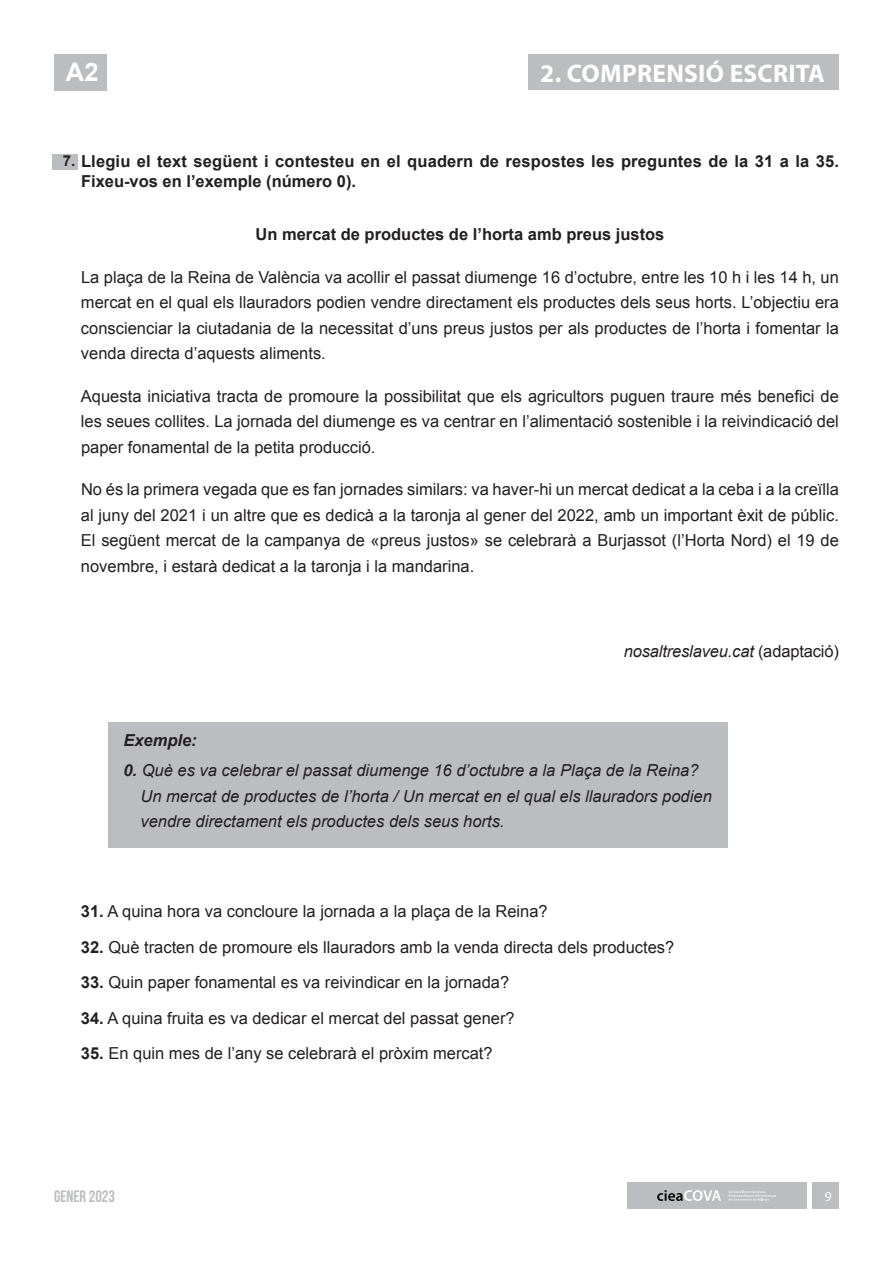
<style>
.page{position:relative;width:893px;height:1263px;background:#fff}
.page>*{position:absolute;margin:0;border:0;box-sizing:border-box;transform-origin:0 0}
.t1{font:700 25.5px "Myriad Pro";letter-spacing:.01em;color:#fff}
.t2{font:700 25.5px "Arial";color:#fff}
.t3{font:16.5px/25.5px "Arial";color:#231f20;text-align:justify}
.t4{font:italic 16.5px/25.5px "Arial";color:#231f20}
.t5{font:700 16.5px/19.8px "Arial";letter-spacing:.01em;color:#231f20}
.t6{font:700 16.5px "Bebas Neue";color:#bcbdc0}
.t7{font:italic 700 16.5px "Arial";color:#231f20}
.t8{font:13.5px "Myriad Pro";color:#fff}
.s1{font-size:15px}
.s2{font-style:normal}
.s3{font-weight:700}
</style>
<div class="page">
<div style="left:812px;top:1182px;width:27px;height:27px;background:#bcbdc0"></div>
<div style="left:627px;top:1182px;width:179px;height:27px;background:#bcbdc0"></div>
<svg style="left:728px;top:1190px;width:48px;height:10px"></svg>
<svg style="left:657px;top:1190px;width:64px;height:11px"></svg>
<div style="left:54px;top:54px;width:52px;height:37px;background:#bcbdc0"></div>
<div style="left:108px;top:722px;width:619px;height:125px;background:#bcbdc0"></div>
<div style="left:52px;top:154px;width:26px;height:16px;background:#bcbdc0"></div>
<div style="left:528px;top:54px;width:311px;height:35px;background:#bcbdc0"></div>
<h1 class="t2" style="left:66px;top:56px;width:34px">C1</h1>
<h1 class="t2" style="left:66px;top:56px;width:34px">A2</h1>
<h1 class="t1" style="left:540px;top:57px;width:286px">2. COMPRENSIÓ ESCRITA</h1>
<p class="t5" style="left:81px;top:152px;width:759px;text-indent:-18px"><span class="s1">7.</span> Llegiu el text següent i contesteu en el quadern de respostes les preguntes de la 31 a la 35.<br>Fixeu-vos en l’exemple (número 0).</p>
<p class="t5" style="left:255px;top:225px;width:410px">Un mercat de productes de l’horta amb preus justos</p>
<p class="t3" style="left:81px;top:264px;width:759px">La plaça de la Reina de València va acollir el passat diumenge 16 d’octubre, entre les 10 h i les 14 h, un mercat en el qual els llauradors podien vendre directament els productes dels seus horts. L’objectiu era conscienciar la ciutadania de la necessitat d’uns preus justos per als productes de l’horta i fomentar la venda directa d’aquests aliments.</p>
<p class="t3" style="left:81px;top:383px;width:759px">Aquesta iniciativa tracta de promoure la possibilitat que els agricultors puguen traure més benefici de les seues collites. La jornada del diumenge es va centrar en l’alimentació sostenible i la reivindicació del paper fonamental de la petita producció.</p>
<p class="t3" style="left:81px;top:477px;width:759px">No és la primera vegada que es fan jornades similars: va haver-hi un mercat dedicat a la ceba i a la creïlla al juny del 2021 i un altre que es dedicà a la taronja al gener del 2022, amb un important èxit de públic.<br>El següent mercat de la campanya de «preus justos» se celebrarà a Burjassot (l’Horta Nord) el 19 de novembre, i estarà dedicat a la taronja i la mandarina.</p>
<p class="t4" style="left:624px;top:638px;width:217px">nosaltreslaveu.cat <span class="s2">(adaptació)</span></p>
<p class="t7" style="left:123px;top:730px;width:75px">Exemple:</p>
<p class="t4" style="left:140px;top:758px;width:573px;text-indent:-17px"><span class="s3">0.</span> Què es va celebrar el passat diumenge 16 d’octubre a la Plaça de la Reina?<br>Un mercat de productes de l’horta / Un mercat en el qual els llauradors podien vendre directament els productes dels seus horts.</p>
<p class="t3" style="left:81px;top:899px;width:468px"><span class="s3">31.</span> A quina hora va concloure la jornada a la plaça de la Reina?</p>
<p class="t3" style="left:81px;top:934px;width:595px"><span class="s3">32.</span> Què tracten de promoure els llauradors amb la venda directa dels productes?</p>
<p class="t3" style="left:81px;top:970px;width:430px"><span class="s3">33.</span> Quin paper fonamental es va reivindicar en la jornada?</p>
<p class="t3" style="left:81px;top:1005px;width:435px"><span class="s3">34.</span> A quina fruita es va dedicar el mercat del passat gener?</p>
<p class="t3" style="left:81px;top:1041px;width:413px"><span class="s3">35.</span> En quin mes de l’any se celebrarà el pròxim mercat?</p>
<p class="t6" style="left:54px;top:1187px;width:62px">GENER 2023</p>
<p class="t8" style="left:825px;top:1188px;width:8px">9</p>
</div>
